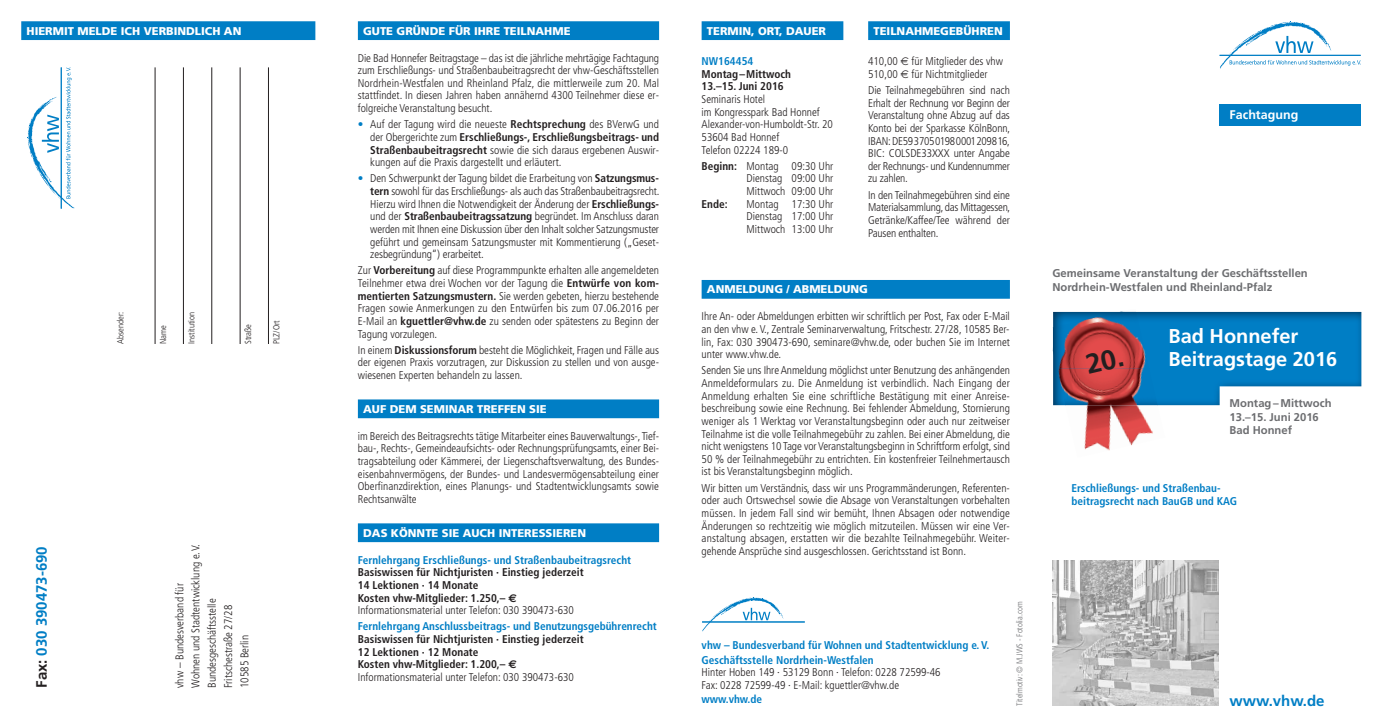
<style>
.page{position:relative;width:1382px;height:727px;background:#fff}
.page>*{position:absolute;margin:0;border:0;box-sizing:border-box;transform-origin:0 0}
.t1{font:700 20px/22.5px "Frutiger";color:#fff}
.t2{font:700 15px "Frutiger";color:#007ec5}
.t3{font:700 12.5px "Frutiger";color:#fff}
.t4{font:300 condensed 11.25px/12.6px "Frutiger";color:#231f20;text-align:justify}
.t5{font:700 condensed 11.25px/12.6px "Frutiger";color:#231f20}
.t6{font:700 condensed 11.25px/14.4px "Frutiger";color:#007ec5}
.t7{font:900 11.25px "Frutiger";color:#fff}
.t8{font:700 11.25px/13.8px "Frutiger";color:#6c6d70}
.t9{font:300 condensed 8.75px "Frutiger";color:#231f20}
.t10{font:300 condensed 8.38px "Frutiger";color:#6c6d70}
.s1{color:#231f20}
.s2{color:#007ec5}
.s3{font-weight:700}
.s4{font-family:"Euro Sans";font-stretch:normal}
.s5{font-weight:300}
</style>
<div class="page">
<hr style="left:702px;top:621px;width:102px;height:1px;background:#007ec5">
<svg style="left:702px;top:597px;width:81px;height:35px"></svg>
<svg style="left:28px;top:67px;width:47px;height:142px"></svg>
<div style="left:21px;top:21px;width:294px;height:19px;background:#007ec5"></div>
<hr style="left:155px;top:67px;width:1px;height:277px;background:#231f20">
<hr style="left:183px;top:67px;width:1px;height:277px;background:#231f20">
<hr style="left:211px;top:67px;width:1px;height:277px;background:#231f20">
<hr style="left:240px;top:67px;width:1px;height:277px;background:#231f20">
<hr style="left:268px;top:67px;width:1px;height:277px;background:#231f20">
<div style="left:358px;top:21px;width:301px;height:19px;background:#007ec5"></div>
<div style="left:358px;top:399px;width:301px;height:19px;background:#007ec5"></div>
<div style="left:358px;top:523px;width:301px;height:19px;background:#007ec5"></div>
<div style="left:702px;top:21px;width:141px;height:19px;background:#007ec5"></div>
<div style="left:868px;top:21px;width:142px;height:19px;background:#007ec5"></div>
<svg style="left:1219px;top:22px;width:142px;height:47px"></svg>
<div style="left:1219px;top:105px;width:142px;height:21px;background:#007ec5"></div>
<img style="left:1052px;top:560px;width:167px;height:145px">
<div style="left:702px;top:280px;width:308px;height:18px;background:#007ec5"></div>
<img style="left:1053px;top:312px;width:308px;height:93px">
<img style="left:1053px;top:314px;width:96px;height:54px">
<img style="left:1052px;top:311px;width:84px;height:39px">
<img style="left:1057px;top:368px;width:101px;height:37px">
<img style="left:1084px;top:428px;width:69px;height:23px">
<svg style="left:1085px;top:348px;width:39px;height:26px"></svg>
<p class="t7" style="left:27px;top:26px;width:216px">HIERMIT MELDE ICH VERBINDLICH AN</p>
<p class="t9" style="left:117px;top:344px;width:34px;rotate:-90deg">Absender:</p>
<p class="t9" style="left:159px;top:344px;width:20px;rotate:-90deg">Name</p>
<p class="t9" style="left:188px;top:344px;width:34px;rotate:-90deg">Institution</p>
<p class="t9" style="left:244px;top:344px;width:22px;rotate:-90deg">Straße</p>
<p class="t9" style="left:273px;top:344px;width:25px;rotate:-90deg">PLZ/Ort</p>
<h2 class="t2" style="left:35px;top:687px;width:143px;rotate:-90deg"><span class="s1">Fax:</span> 030 390473-690</h2>
<p class="t4" style="left:172px;top:687px;width:145px;line-height:16.2px;text-align:left;rotate:-90deg">vhw – Bundesverband für<br>Wohnen und Stadtentwicklung e.V.<br>Bundesgeschäftsstelle<br>Fritschestraße 27/28<br>10585 Berlin</p>
<p class="t7" style="left:363px;top:26px;width:209px">GUTE GRÜNDE FÜR IHRE TEILNAHME</p>
<p class="t4" style="left:358px;top:52px;width:303px">Die Bad Honnefer Beitragstage – das ist die jährliche mehrtägige Fachtagung zum Erschließungs- und Straßenbaubeitragsrecht der vhw-Geschäftsstellen Nordrhein-Westfalen und Rheinland Pfalz, die mittlerweile zum 20. Mal stattfindet. In diesen Jahren haben annähernd 4300 Teilnehmer diese er&shy;folgreiche Veranstaltung besucht.</p>
<p class="t4" style="left:370px;top:119px;width:290px;text-indent:-12px"><span class="s2">•</span> Auf der Tagung wird die neueste <span class="s3">Rechtsprechung</span> des BVerwG und der Obergerichte zum <span class="s3">Erschließungs-, Erschließungsbeitrags- und Straßenbaubeitragsrecht</span> sowie die sich daraus ergebenen Auswir&shy;kungen auf die Praxis dargestellt und erläutert.</p>
<p class="t4" style="left:370px;top:173px;width:291px;text-indent:-12px"><span class="s2">•</span> Den Schwerpunkt der Tagung bildet die Erarbeitung von <span class="s3">Satzungsmus&shy;tern</span> sowohl für das Erschließungs- als auch das Straßenbaubeitragsrecht.<br>Hierzu wird Ihnen die Notwendigkeit der Änderung der <span class="s3">Erschließungs&shy;</span>und der <span class="s3">Straßenbaubeitragssatzung</span> begründet. Im Anschluss daran werden mit Ihnen eine Diskussion über den Inhalt solcher Satzungsmuster geführt und gemeinsam Satzungsmuster mit Kommentierung („Geset&shy;zesbegründung“) erarbeitet.</p>
<p class="t4" style="left:358px;top:265px;width:303px">Zur <span class="s3">Vorbereitung</span> auf diese Programmpunkte erhalten alle angemeldeten Teilnehmer etwa drei Wochen vor der Tagung die <span class="s3">Entwürfe von kom&shy;mentierten Satzungsmustern.</span> Sie werden gebeten, hierzu bestehende Fragen sowie Anmerkungen zu den Entwürfen bis zum 07.06.2016 per E-Mail an <span class="s3">kguettler@vhw.de</span> zu senden oder spätestens zu Beginn der Tagung vorzulegen.</p>
<p class="t4" style="left:358px;top:344px;width:303px">In einem <span class="s3">Diskussionsforum</span> besteht die Möglichkeit, Fragen und Fälle aus der eigenen Praxis vorzutragen, zur Diskussion zu stellen und von ausge&shy;wiesenen Experten behandeln zu lassen.</p>
<p class="t7" style="left:363px;top:404px;width:185px">AUF DEM SEMINAR TREFFEN SIE</p>
<p class="t4" style="left:358px;top:430px;width:303px">im Bereich des Beitragsrechts tätige Mitarbeiter eines Bauverwaltungs-,Tief&shy;bau-, Rechts-, Gemeindeaufsichts- oder Rechnungsprüfungsamts, einer Bei&shy;tragsabteilung oder Kämmerei, der Liegenschaftsverwaltung, des Bundes&shy;eisenbahnvermögens, der Bundes- und Landesvermögensabteilung einer Oberfinanzdirektion, eines Planungs- und Stadtentwicklungsamts sowie Rechtsanwälte</p>
<p class="t7" style="left:363px;top:528px;width:224px">DAS KÖNNTE SIE AUCH INTERESSIEREN</p>
<p class="t6" style="left:358px;top:553px;width:275px">Fernlehrgang Erschließungs- und Straßenbaubeitragsrecht</p>
<p class="t5" style="left:358px;top:566px;width:227px">Basiswissen für Nichtjuristen · Einstieg jederzeit 14 Lektionen · 14 Monate<br>Kosten vhw-Mitglieder: 1.250,– <span class="s4">€ </span><span class="s5">Informationsmaterial unter Telefon: 030 390473-630</span></p>
<p class="t6" style="left:358px;top:620px;width:300px">Fernlehrgang Anschlussbeitrags- und Benutzungsgebührenrecht</p>
<p class="t5" style="left:358px;top:633px;width:227px">Basiswissen für Nichtjuristen · Einstieg jederzeit 12 Lektionen · 12 Monate<br>Kosten vhw-Mitglieder: 1.200,– <span class="s4">€ </span><span class="s5">Informationsmaterial unter Telefon: 030 390473-630</span></p>
<p class="t7" style="left:707px;top:26px;width:121px">TERMIN, ORT, DAUER</p>
<p class="t7" style="left:873px;top:26px;width:131px">TEILNAHMEGEBÜHREN</p>
<p class="t6" style="left:702px;top:55px;width:53px">NW164454</p>
<p class="t5" style="left:702px;top:68px;width:91px">Montag–Mittwoch<br>13.–15. Juni 2016</p>
<p class="t4" style="left:702px;top:94px;width:133px;text-align:left">Seminaris Hotel<br>im Kongresspark Bad Honnef<br>Alexander-von-Humboldt-Str. 20<br>53604 Bad Honnef<br>Telefon 02224 189-0</p>
<p class="t4" style="left:747px;top:160px;width:88px;text-indent:-45px"><span class="s3">Beginn:</span> Montag 09:30 Uhr Dienstag 09:00 Uhr Mittwoch 09:00 Uhr</p>
<p class="t5" style="left:702px;top:198px;width:28px">Ende:</p>
<p class="t4" style="left:747px;top:198px;width:88px">Montag 17:30 Uhr Dienstag 17:00 Uhr Mittwoch 13:00 Uhr</p>
<p class="t4" style="left:868px;top:56px;width:136px">410,00 für Mitglieder des vhw<br>510,00 für Nichtmitglieder</p>
<p class="t4" style="left:868px;top:85px;width:144px">Die Teilnahmegebühren sind nach Erhalt der Rechnung vor Beginn der Veranstaltung ohne Abzug auf das Konto bei der Sparkasse KölnBonn, IBAN:DE59370501980001209816, BIC: COLSDE33XXX unter Angabe der Rechnungs- und Kundennummer zu zahlen.</p>
<p class="t4" style="left:868px;top:189px;width:144px">In den Teilnahmegebühren sind eine Materialsammlung, das Mittagessen, Getränke/Kaffee/Tee während der Pausen enthalten.</p>
<p class="t7" style="left:707px;top:285px;width:163px">ANMELDUNG / ABMELDUNG</p>
<p class="t4" style="left:702px;top:311px;width:310px">Ihre An- oder Abmeldungen erbitten wir schriftlich per Post, Fax oder E-Mail an den vhw e. V., Zentrale Seminarverwaltung, Fritschestr. 27/28, 10585 Ber&shy;lin, Fax: 030 390473-690, seminare@vhw.de, oder buchen Sie im Internet unter www.vhw.de.</p>
<p class="t4" style="left:702px;top:365px;width:310px">Senden Sie uns Ihre Anmeldung möglichst unter Benutzung des anhängenden Anmeldeformulars zu. Die Anmeldung ist verbindlich. Nach Eingang der Anmeldung erhalten Sie eine schriftliche Bestätigung mit einer Anreise&shy;beschreibung sowie eine Rechnung. Bei fehlender Abmeldung, Stornierung weniger als 1 Werktag vor Veranstaltungsbeginn oder auch nur zeitweiser Teilnahme ist die volle Teilnahmegebühr zu zahlen. Bei einer Abmeldung, die nicht wenigstens 10 Tage vor Veranstaltungsbeginn in Schriftform erfolgt, sind 50 % der Teilnahmegebühr zu entrichten. Ein kostenfreier Teilnehmertausch ist bis Veranstaltungsbeginn möglich.</p>
<p class="t4" style="left:702px;top:482px;width:310px">Wir bitten um Verständnis, dass wir uns Programmänderungen, Referenten&shy;oder auch Ortswechsel sowie die Absage von Veranstaltungen vorbehalten müssen. In jedem Fall sind wir bemüht, Ihnen Absagen oder notwendige Änderungen so rechtzeitig wie möglich mitzuteilen. Müssen wir eine Ver&shy;anstaltung absagen, erstatten wir die bezahlte Teilnahmegebühr. Weiter&shy;gehende Ansprüche sind ausgeschlossen. Gerichtsstand ist Bonn.</p>
<p class="t6" style="left:702px;top:638px;width:289px">vhw – Bundesverband für Wohnen und Stadtentwicklung e. V.<br>Geschäftsstelle Nordrhein-Westfalen</p>
<p class="t4" style="left:702px;top:666px;width:241px">Hinter Hoben 149 · 53129 Bonn · Telefon: 0228 72599-46<br>Fax: 0228 72599-49 · E-Mail: kguettler@vhw.de</p>
<p class="t6" style="left:702px;top:692px;width:62px">www.vhw.de</p>
<p class="t10" style="left:1016px;top:705px;width:106px;rotate:-90deg">Titelmotiv: © M.JWS - Fotolia.com</p>
<p class="t3" style="left:1230px;top:110px;width:70px">Fachtagung</p>
<p class="t8" style="left:1052px;top:267px;width:257px">Gemeinsame Veranstaltung der Geschäftsstellen<br>Nordrhein-Westfalen und Rheinland-Pfalz</p>
<h1 class="t1" style="left:1168px;top:326px;width:170px">Bad Honnefer<br>Beitragstage 2016</h1>
<p class="t8" style="left:1230px;top:397px;width:104px">Montag–Mittwoch<br>13.–15. Juni 2016<br>Bad Honnef</p>
<p class="t6" style="left:1071px;top:482px;width:167px;line-height:12.6px">Erschließungs- und Straßenbau&shy;beitragsrecht nach BauGB und KAG</p>
<h2 class="t2" style="left:1230px;top:694px;width:96px">www.vhw.de</h2>
</div>
